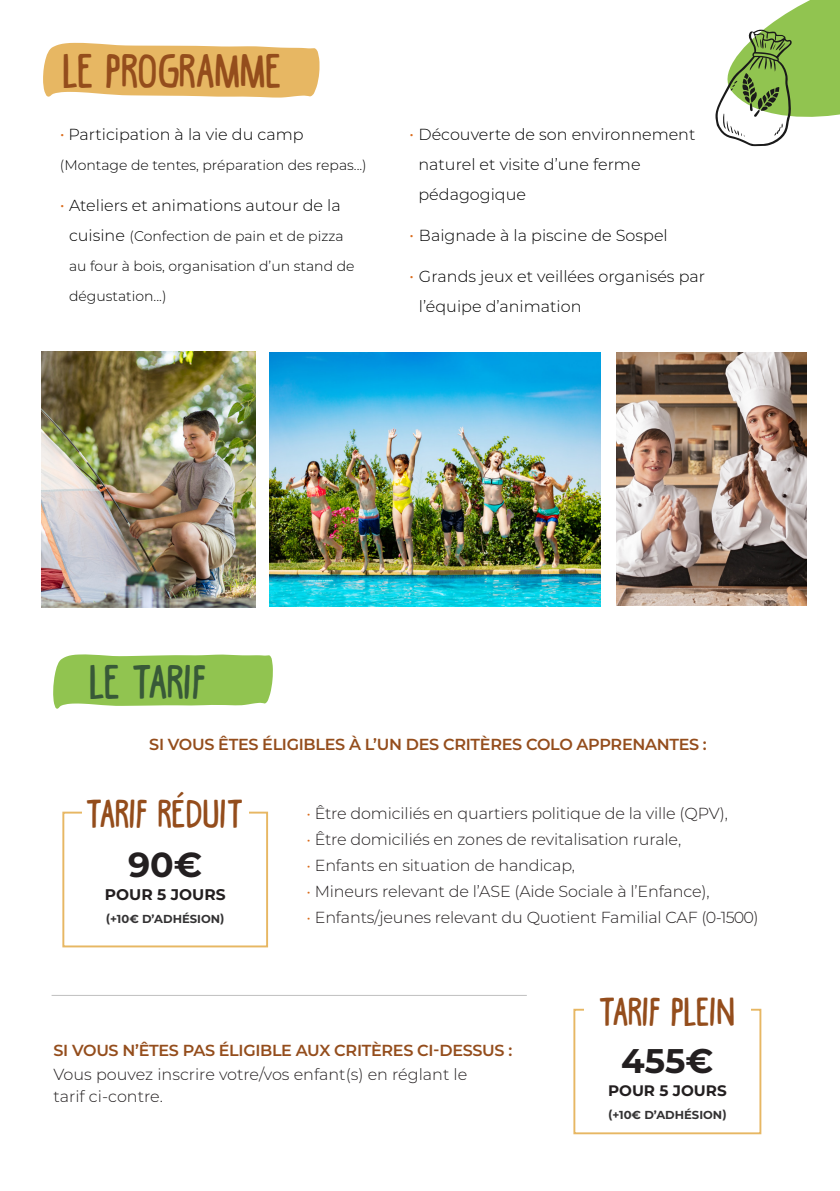
<style>
.page{position:relative;width:840px;height:1191px;background:#fff}
.page>*{position:absolute;margin:0;border:0;box-sizing:border-box;transform-origin:0 0}
.t1{font:700 48px "Black Coffee";color:#944d1c}
.t2{font:700 48px "Black Coffee";color:#385938}
.t3{font:700 40px "Black Coffee";color:#944d1c}
.txt_labeur{font:700 34.8px "Montserrat";color:#231f20}
.txt_labeur-2{font:700 34.2px "Montserrat";color:#231f20}
.txt_labeur-3{font:300 16px/22px "Montserrat";letter-spacing:-.01em;color:#231f20}
.txt_labeur-4{font:300 16px/30px "Montserrat";color:#000}
.txt_labeur-5{font:600 16px "Montserrat";letter-spacing:-.02em;color:#944d1c}
.txt_labeur-6{font:700 15.4px "Montserrat";color:#231f20}
.txt_labeur-7{font:700 15.2px "Montserrat";color:#231f20}
.txt_labeur-8{font:300 14px/30px "Montserrat";color:#000}
.txt_labeur-9{font:700 11.6px "Montserrat";color:#333233}
.s1{font-size:18px;color:#da6c1c}
.s2{font-size:16px}
.s3{color:#da6c1c}
</style>
<div class="page">
<svg style="left:53px;top:654px;width:220px;height:55px;background:#9dca64"></svg>
<svg style="left:43px;top:43px;width:276px;height:55px;background:#e9be74"></svg>
<div style="left:62px;top:811px;width:206px;height:136px;border:2px solid #e7b763"></div>
<div style="left:82px;top:797px;width:166px;height:31px;background:#fff"></div>
<hr style="left:52px;top:995px;width:474px;height:1px;background:#bfbfbf">
<div style="left:573px;top:1008px;width:188px;height:126px;border:2px solid #e7b763"></div>
<div style="left:584px;top:995px;width:166px;height:42px;background:#fff"></div>
<img style="left:269px;top:352px;width:331px;height:255px">
<img style="left:616px;top:352px;width:189px;height:253px">
<img style="left:41px;top:351px;width:214px;height:256px">
<svg style="left:715px;top:0;width:124px;height:146px"></svg>
<p class="t1" style="left:64px;top:42px;width:220px">LE PROGRAMME</p>
<p class="txt_labeur-4" style="left:60px;top:118px;width:245px"><span class="s1">•</span> Participation à la vie du camp</p>
<p class="txt_labeur-8" style="left:60px;top:149px;width:308px">(Montage de tentes, préparation des repas...)</p>
<p class="txt_labeur-4" style="left:60px;top:190px;width:282px"><span class="s1">•</span> Ateliers et animations autour de la</p>
<p class="txt_labeur-8" style="left:69px;top:220px;width:287px"><span class="s2">cuisine</span> (Confection de pain et de pizza au four à bois, organisation d’un stand de dégustation...)</p>
<p class="txt_labeur-4" style="left:418px;top:118px;width:278px;text-indent:-9px"><span class="s1">•</span> Découverte de son environnement naturel et visite d’une ferme pédagogique</p>
<p class="txt_labeur-4" style="left:409px;top:220px;width:260px"><span class="s1">•</span> Baignade à la piscine de Sospel</p>
<p class="txt_labeur-4" style="left:419px;top:261px;width:287px;text-indent:-10px"><span class="s1">•</span> Grands jeux et veillées organisés par l’équipe d’animation</p>
<p class="t2" style="left:90px;top:653px;width:118px">LE TARIF</p>
<p class="txt_labeur-5" style="left:149px;top:733px;width:558px">SI VOUS ÊTES ÉLIGIBLES À L’UN DES CRITÈRES COLO APPRENANTES :</p>
<p class="t3" style="left:87px;top:790px;width:158px">TARIF RÉDUIT</p>
<p class="txt_labeur" style="left:128px;top:839px;width:76px">90€</p>
<p class="txt_labeur-6" style="left:105px;top:883px;width:122px">POUR 5 JOURS</p>
<p class="txt_labeur-9" style="left:106px;top:910px;width:120px">(+10€ D’ADHÉSION)</p>
<p class="txt_labeur-3" style="left:306px;top:802px;width:423px"><span class="s3">•</span> Être domiciliés en quartiers politique de la ville (QPV),</p>
<p class="txt_labeur-3" style="left:306px;top:828px;width:376px"><span class="s3">•</span> Être domiciliés en zones de revitalisation rurale,</p>
<p class="txt_labeur-3" style="left:306px;top:854px;width:270px"><span class="s3">•</span> Enfants en situation de handicap,</p>
<p class="txt_labeur-3" style="left:306px;top:880px;width:404px"><span class="s3">•</span> Mineurs relevant de l’ASE (Aide Sociale à l’Enfance),</p>
<p class="txt_labeur-3" style="left:306px;top:906px;width:453px"><span class="s3">•</span> Enfants/jeunes relevant du Quotient Familial CAF (0-1500)</p>
<p class="txt_labeur-5" style="left:53px;top:1039px;width:460px">SI VOUS N’ÊTES PAS ÉLIGIBLE AUX CRITÈRES CI-DESSUS :</p>
<p class="txt_labeur-3" style="left:53px;top:1063px;width:415px">Vous pouvez inscrire votre/vos enfant(s) en réglant le tarif ci-contre.</p>
<p class="t3" style="left:599px;top:988px;width:138px">TARIF PLEIN</p>
<p class="txt_labeur-2" style="left:621px;top:1036px;width:94px">455€</p>
<p class="txt_labeur-7" style="left:607px;top:1079px;width:120px">POUR 5 JOURS</p>
<p class="txt_labeur-9" style="left:607px;top:1106px;width:120px">(+10€ D’ADHÉSION)</p>
</div>
